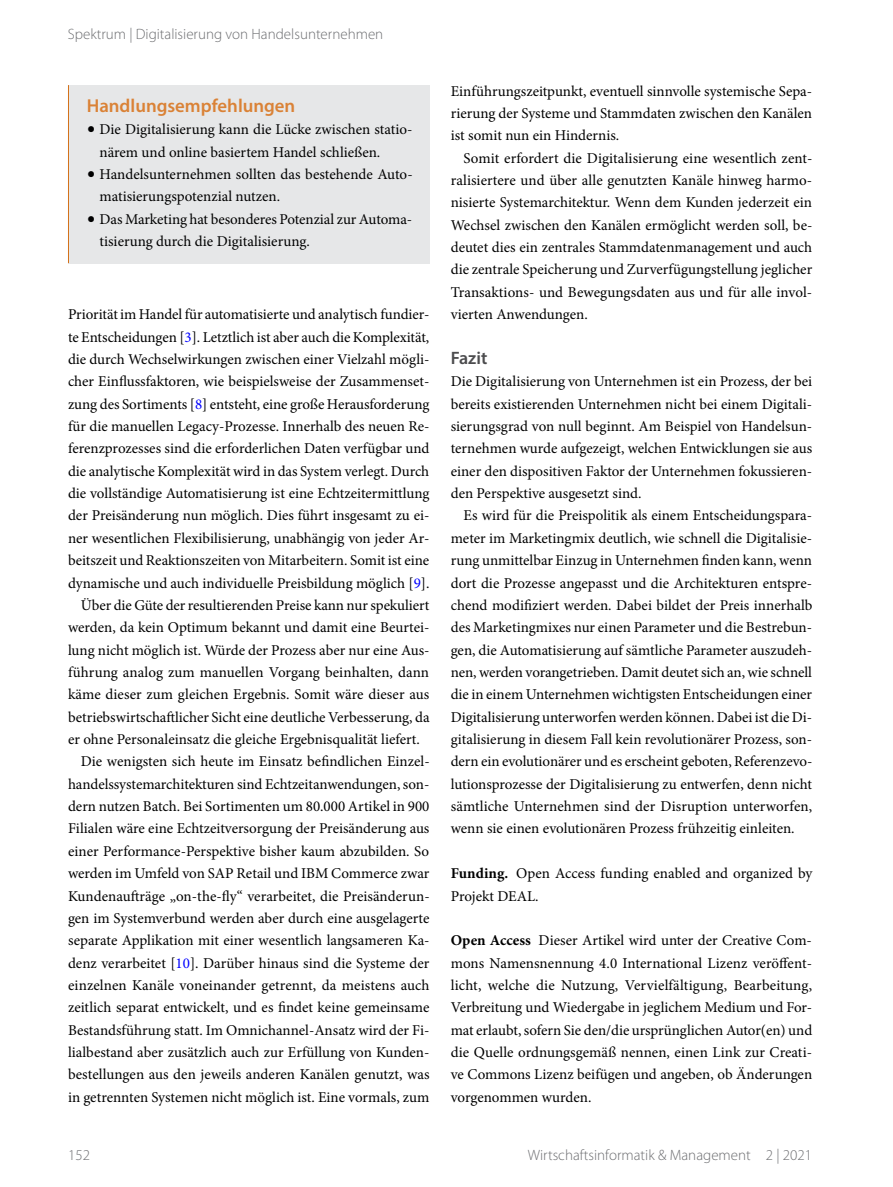
<style>
.page{position:relative;width:893px;height:1187px;background:#fff}
.page>*{position:absolute;margin:0;border:0;box-sizing:border-box;transform-origin:0 0}
.t1{font:600 18.75px "Myriad Pro";color:#da8236}
.t2{font:600 18px "Myriad Pro";color:#4c4c4e}
.t3{font:15px/22.4px "Minion Pro";color:#000;text-align:justify}
.t4{font:300 15px "Myriad Pro";color:#6d6e71}
.s1{font-size:22.5px}
.s2{color:#00f}
.s3{font-weight:700}
</style>
<div class="page">
<div style="left:68px;top:85px;width:361px;height:178px;background:#e6e7e8"></div>
<hr style="left:68px;top:85px;width:1px;height:178px;background:#d47119">
<p class="t4" style="left:68px;top:25px;width:317px">Spektrum | Digitalisierung von Handelsunternehmen</p>
<p class="t1" style="left:87px;top:94px;width:210px">Handlungsempfehlungen</p>
<p class="t3" style="left:100px;top:118px;width:314px;text-indent:-13px"><span class="s1">•</span> Die Digitalisierung kann die Lücke zwischen statio&shy;närem und online basiertem Handel schließen.</p>
<p class="t3" style="left:100px;top:163px;width:315px;text-indent:-13px"><span class="s1">•</span> Handelsunternehmen sollten das bestehende Auto&shy;matisierungspotenzial nutzen.</p>
<p class="t3" style="left:100px;top:208px;width:314px;text-indent:-13px"><span class="s1">•</span> Das Marketing hat besonderes Potenzial zur Automa&shy;tisierung durch die Digitalisierung.</p>
<p class="t3" style="left:68px;top:303px;width:363px">Priorität im Handel für automatisierte und analytisch fundier-</p>
<p class="t3" style="left:68px;top:325px;width:363px">te Entscheidungen [<span class="s2">3</span>]. Letztlich ist aber auch die Komplexität,</p>
<p class="t3" style="left:68px;top:348px;width:363px">die durch Wechselwirkungen zwischen einer Vielzahl mögli-</p>
<p class="t3" style="left:68px;top:370px;width:363px">cher Einflussfaktoren, wie beispielsweise der Zusammenset-</p>
<p class="t3" style="left:68px;top:392px;width:363px">zung des Sortiments [<span class="s2">8</span>] entsteht, eine große Herausforderung</p>
<p class="t3" style="left:68px;top:415px;width:363px">für die manuellen Legacy-Prozesse. Innerhalb des neuen Re-</p>
<p class="t3" style="left:68px;top:437px;width:363px">ferenzprozesses sind die erforderlichen Daten verfügbar und</p>
<p class="t3" style="left:68px;top:460px;width:363px">die analytische Komplexität wird in das System verlegt. Durch</p>
<p class="t3" style="left:68px;top:482px;width:363px">die vollständige Automatisierung ist eine Echtzeitermittlung</p>
<p class="t3" style="left:68px;top:504px;width:363px">der Preisänderung nun möglich. Dies führt insgesamt zu ei-</p>
<p class="t3" style="left:68px;top:527px;width:363px">ner wesentlichen Flexibilisierung, unabhängig von jeder Ar-</p>
<p class="t3" style="left:68px;top:549px;width:363px">beitszeit und Reaktionszeiten von Mitarbeitern. Somit ist eine</p>
<p class="t3" style="left:68px;top:571px;width:363px">dynamische und auch individuelle Preisbildung möglich [<span class="s2">9</span>].</p>
<p class="t3" style="left:81px;top:594px;width:350px">Über die Güte der resultierenden Preise kann nur spekuliert</p>
<p class="t3" style="left:68px;top:616px;width:363px">werden, da kein Optimum bekannt und damit eine Beurtei-</p>
<p class="t3" style="left:68px;top:638px;width:363px">lung nicht möglich ist. Würde der Prozess aber nur eine Aus-</p>
<p class="t3" style="left:68px;top:661px;width:363px">führung analog zum manuellen Vorgang beinhalten, dann</p>
<p class="t3" style="left:68px;top:683px;width:363px">käme dieser zum gleichen Ergebnis. Somit wäre dieser aus</p>
<p class="t3" style="left:68px;top:705px;width:363px">betriebswirtschaftlicher Sicht eine deutliche Verbesserung, da</p>
<p class="t3" style="left:68px;top:728px;width:353px">er ohne Personaleinsatz die gleiche Ergebnisqualität liefert.</p>
<p class="t3" style="left:81px;top:750px;width:350px">Die wenigsten sich heute im Einsatz befindlichen Einzel-</p>
<p class="t3" style="left:68px;top:772px;width:363px">handelssystemarchitekturen sind Echtzeitanwendungen, son-</p>
<p class="t3" style="left:68px;top:795px;width:363px">dern nutzen Batch. Bei Sortimenten um 80.000 Artikel in 900</p>
<p class="t3" style="left:68px;top:817px;width:363px">Filialen wäre eine Echtzeitversorgung der Preisänderung aus</p>
<p class="t3" style="left:68px;top:839px;width:363px">einer Performance-Perspektive bisher kaum abzubilden. So</p>
<p class="t3" style="left:68px;top:862px;width:363px">werden im Umfeld von SAP Retail und IBM Commerce zwar</p>
<p class="t3" style="left:68px;top:884px;width:363px">Kundenaufträge „on-the-fly“ verarbeitet, die Preisänderun-</p>
<p class="t3" style="left:68px;top:907px;width:363px">gen im Systemverbund werden aber durch eine ausgelagerte</p>
<p class="t3" style="left:68px;top:929px;width:363px">separate Applikation mit einer wesentlich langsameren Ka-</p>
<p class="t3" style="left:68px;top:951px;width:363px">denz verarbeitet [<span class="s2">10</span>]. Darüber hinaus sind die Systeme der</p>
<p class="t3" style="left:68px;top:974px;width:363px">einzelnen Kanäle voneinander getrennt, da meistens auch</p>
<p class="t3" style="left:68px;top:996px;width:363px">zeitlich separat entwickelt, und es findet keine gemeinsame</p>
<p class="t3" style="left:68px;top:1018px;width:363px">Bestandsführung statt. Im Omnichannel-Ansatz wird der Fi-</p>
<p class="t3" style="left:68px;top:1041px;width:363px">lialbestand aber zusätzlich auch zur Erfüllung von Kunden-</p>
<p class="t3" style="left:68px;top:1063px;width:363px">bestellungen aus den jeweils anderen Kanälen genutzt, was</p>
<p class="t3" style="left:68px;top:1085px;width:363px">in getrennten Systemen nicht möglich ist. Eine vormals, zum</p>
<p class="t3" style="left:451px;top:80px;width:363px">Einführungszeitpunkt, eventuell sinnvolle systemische Sepa&shy;rierung der Systeme und Stammdaten zwischen den Kanälen ist somit nun ein Hindernis.</p>
<p class="t3" style="left:451px;top:147px;width:363px;text-indent:13px">Somit erfordert die Digitalisierung eine wesentlich zent&shy;ralisiertere und über alle genutzten Kanäle hinweg harmo&shy;nisierte Systemarchitektur. Wenn dem Kunden jederzeit ein Wechsel zwischen den Kanälen ermöglicht werden soll, be&shy;deutet dies ein zentrales Stammdatenmanagement und auch die zentrale Speicherung und Zurverfügungstellung jeglicher Transaktions- und Bewegungsdaten aus und für alle invol&shy;vierten Anwendungen.</p>
<p class="t2" style="left:451px;top:346px;width:38px">Fazit</p>
<p class="t3" style="left:451px;top:370px;width:363px">Die Digitalisierung von Unternehmen ist ein Prozess, der bei bereits existierenden Unternehmen nicht bei einem Digitali&shy;sierungsgrad von null beginnt. Am Beispiel von Handelsun&shy;ternehmen wurde aufgezeigt, welchen Entwicklungen sie aus einer den dispositiven Faktor der Unternehmen fokussieren&shy;den Perspektive ausgesetzt sind.</p>
<p class="t3" style="left:451px;top:504px;width:363px;text-indent:13px">Es wird für die Preispolitik als einem Entscheidungspara&shy;meter im Marketingmix deutlich, wie schnell die Digitalisie&shy;rung unmittelbar Einzug in Unternehmen finden kann, wenn dort die Prozesse angepasst und die Architekturen entspre&shy;chend modifiziert werden. Dabei bildet der Preis innerhalb des Marketingmixes nur einen Parameter und die Bestrebun&shy;gen, die Automatisierung auf sämtliche Parameter auszudeh&shy;nen, werden vorangetrieben. Damit deutet sich an, wie schnell die in einem Unternehmen wichtigsten Entscheidungen einer Digitalisierung unterworfen werden können. Dabei ist die Di&shy;gitalisierung in diesem Fall kein revolutionärer Prozess, son&shy;dern ein evolutionärer und es erscheint geboten, Referenzevo&shy;lutionsprozesse der Digitalisierung zu entwerfen, denn nicht sämtliche Unternehmen sind der Disruption unterworfen, wenn sie einen evolutionären Prozess frühzeitig einleiten.</p>
<p class="t3" style="left:451px;top:862px;width:363px"><span class="s3">Funding.</span> Open Access funding enabled and organized by<br>Projekt DEAL.</p>
<p class="t3" style="left:451px;top:929px;width:363px"><span class="s3">Open Access</span> Dieser Artikel wird unter der Creative Com&shy;mons Namensnennung 4.0 International Lizenz veröffent&shy;licht, welche die Nutzung, Vervielfältigung, Bearbeitung, Verbreitung und Wiedergabe in jeglichem Medium und For&shy;mat erlaubt, sofern Sie den/die ursprünglichen Autor(en) und die Quelle ordnungsgemäß nennen, einen Link zur Creati&shy;ve Commons Lizenz beifügen und angeben, ob Änderungen vorgenommen wurden.</p>
<p class="t4" style="left:68px;top:1145px;width:23px">152</p>
<p class="t4" style="left:528px;top:1145px;width:286px">Wirtschaftsinformatik &amp; Management 2 | 2021</p>
</div>
